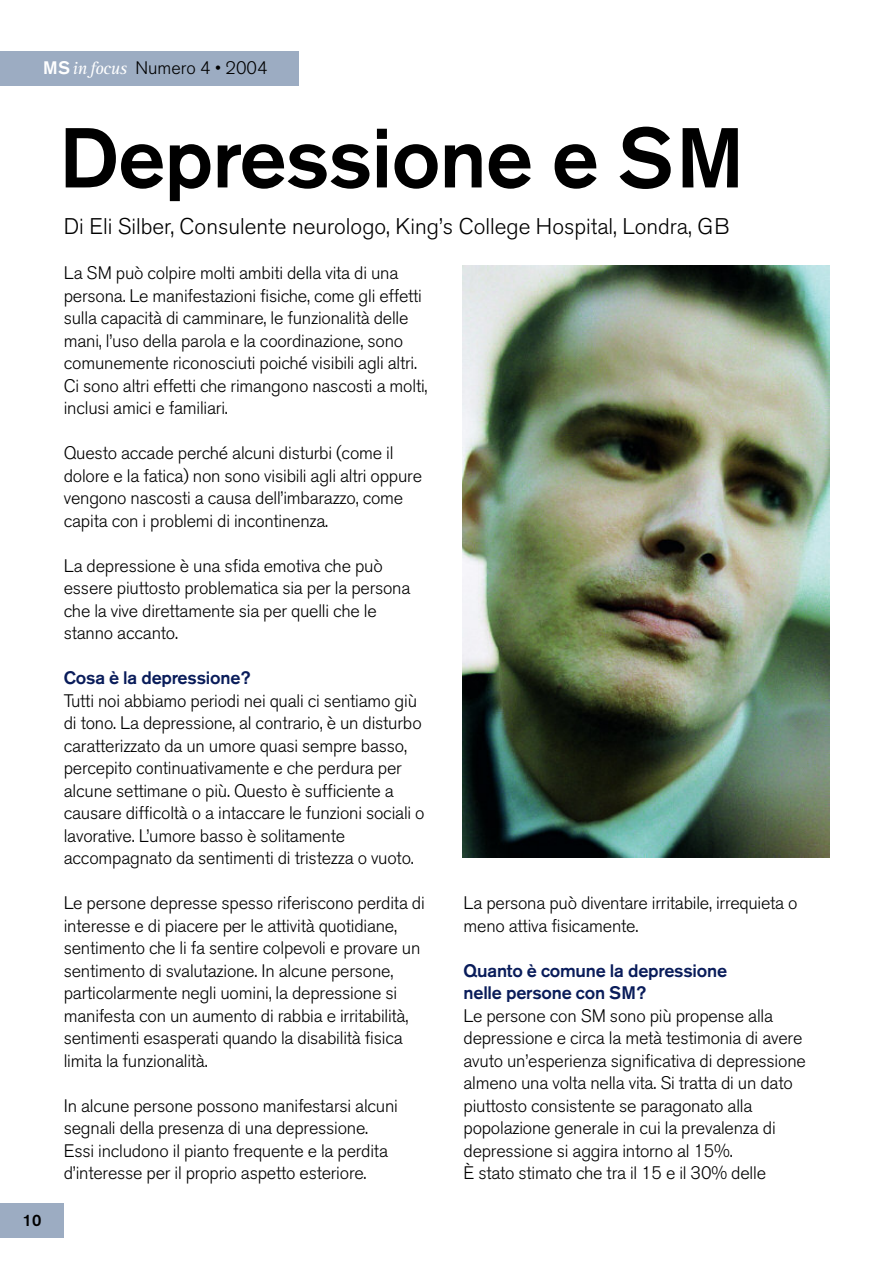
<style>
.page{position:relative;width:893px;height:1263px;background:#fff}
.page>*{position:absolute;margin:0;border:0;box-sizing:border-box;transform-origin:0 0}
.t1{font:500 84px "Akzidenz Grotesk BE";letter-spacing:-.01em;color:#000}
.t2{font:300 22.5px "Akzidenz Grotesk BE";color:#000}
.t3{font:300 18px/22.5px "Akzidenz Grotesk BE";letter-spacing:-.01em;color:#000}
.t4{font:500 18px/22.5px "Akzidenz Grotesk BE";letter-spacing:-.01em;color:#091c5a}
.t5{font:500 16.5px "Akzidenz Grotesk BE";color:#000}
.s1{font-weight:500;color:#fff}
.s2{font-family:"Rotis Serif";font-weight:400;font-style:italic;color:#fff}
</style>
<div class="page">
<div style="left:0;top:1204px;width:64px;height:34px;background:#9cacc2"></div>
<div style="left:0;top:51px;width:299px;height:34px;background:#9cacc2"></div>
<img style="left:462px;top:266px;width:367px;height:591px">
<p class="t3" style="left:43px;top:58px;width:226px"><span class="s1">MS</span><span class="s2">infocus</span> Numero 4 • 2004</p>
<h1 class="t1" style="left:60px;top:128px;width:686px">Depressione e SM</h1>
<p class="t2" style="left:64px;top:217px;width:667px">Di Eli Silber, Consulente neurologo, King’s College Hospital, Londra, GB</p>
<p class="t5" style="left:23px;top:1215px;width:20px">10</p>
<p class="t3" style="left:64px;top:263px;width:365px">La SM può colpire molti ambiti della vita di una persona. Le manifestazioni fisiche, come gli effetti sulla capacità di camminare, le funzionalità delle mani, l’uso della parola e la coordinazione, sono comunemente riconosciuti poiché visibili agli altri.<br>Ci sono altri effetti che rimangono nascosti a molti, inclusi amici e familiari.</p>
<p class="t3" style="left:64px;top:443px;width:360px">Questo accade perché alcuni disturbi (come il dolore e la fatica) non sono visibili agli altri oppure vengono nascosti a causa dell’imbarazzo, come capita con i problemi di incontinenza.</p>
<p class="t3" style="left:64px;top:555px;width:348px">La depressione è una sfida emotiva che può essere piuttosto problematica sia per la persona che la vive direttamente sia per quelli che le stanno accanto.</p>
<p class="t4" style="left:64px;top:668px;width:188px">Cosa è la depressione?</p>
<p class="t3" style="left:64px;top:690px;width:362px">Tutti noi abbiamo periodi nei quali ci sentiamo giù di tono. La depressione, al contrario, è un disturbo caratterizzato da un umore quasi sempre basso, percepito continuativamente e che perdura per alcune settimane o più. Questo è sufficiente a causare difficoltà o a intaccare le funzioni sociali o lavorative. L’umore basso è solitamente accompagnato da sentimenti di tristezza o vuoto.</p>
<p class="t3" style="left:64px;top:893px;width:363px">Le persone depresse spesso riferiscono perdita di interesse e di piacere per le attività quotidiane, sentimento che li fa sentire colpevoli e provare un sentimento di svalutazione. In alcune persone, particolarmente negli uomini, la depressione si manifesta con un aumento di rabbia e irritabilità, sentimenti esasperati quando la disabilità fisica limita la funzionalità.</p>
<p class="t3" style="left:64px;top:1095px;width:336px">In alcune persone possono manifestarsi alcuni segnali della presenza di una depressione.<br>Essi includono il pianto frequente e la perdita d’interesse per il proprio aspetto esteriore.</p>
<p class="t3" style="left:463px;top:893px;width:336px">La persona può diventare irritabile, irrequieta o meno attiva fisicamente.</p>
<p class="t4" style="left:463px;top:960px;width:265px">Quanto è comune la depressione nelle persone con SM?</p>
<p class="t3" style="left:463px;top:1005px;width:344px">Le persone con SM sono più propense alla depressione e circa la metà testimonia di avere avuto un’esperienza significativa di depressione almeno una volta nella vita. Si tratta di un dato piuttosto consistente se paragonato alla popolazione generale in cui la prevalenza di depressione si aggira intorno al 15%.<br>È stato stimato che tra il 15 e il 30% delle</p>
</div>
